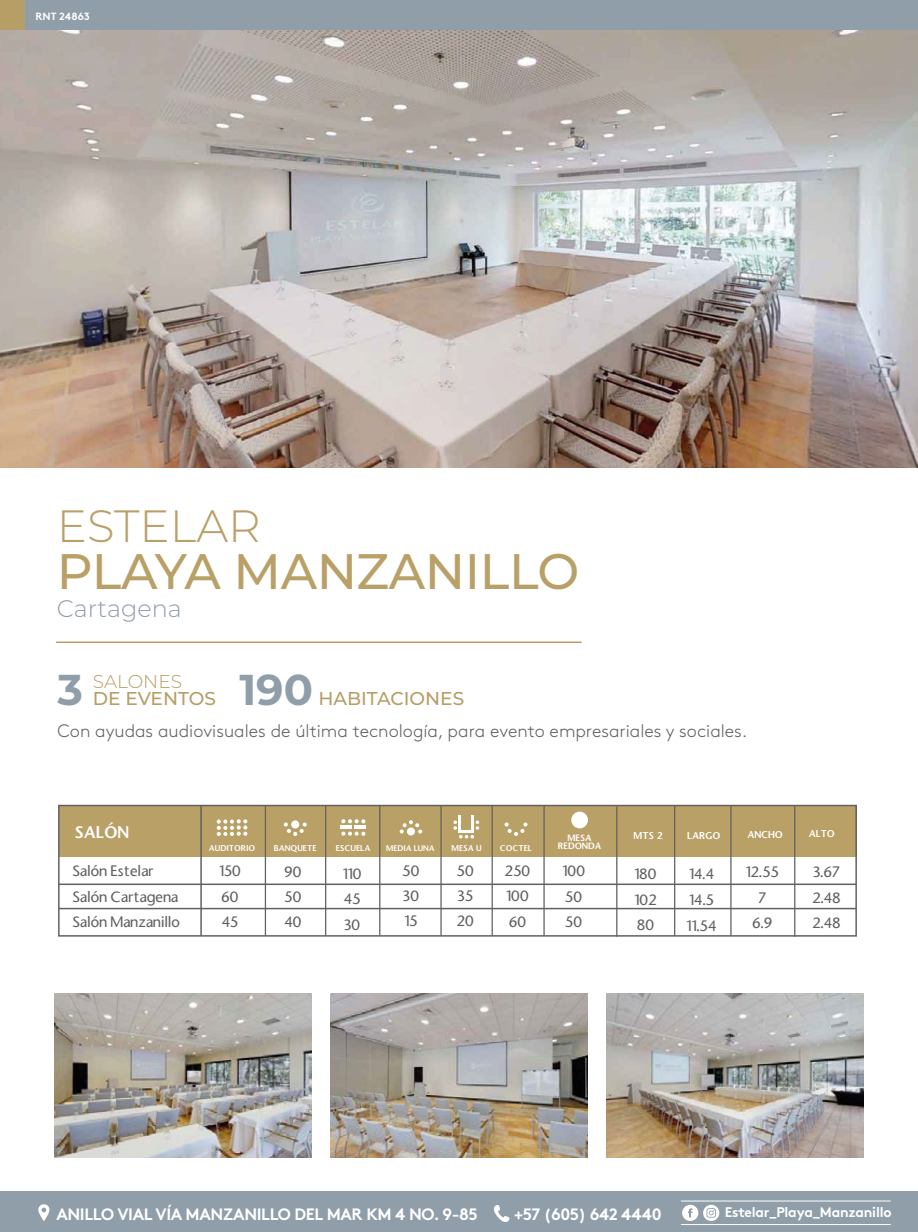
<style>
.page{position:relative;width:918px;height:1232px;background:#fff}
.page>*{position:absolute;margin:0;border:0;box-sizing:border-box;transform-origin:0 0}
.t1{font:500 49.8px "Montserrat";letter-spacing:-.01em;color:#b9a067}
.t2{font:300 45.15px "Montserrat";color:#b9a067}
.t3{font:700 43.05px "Montserrat";color:#909eaa}
.t4{font:300 24px "Montserrat";color:#909eaa}
.t5{font:500 18.6px "Montserrat";color:#b79e67}
.t6{font:300 18.6px "Montserrat";color:#b79e67}
.t7{font:300 18px "Brown Std";color:#616160}
.t8{font:700 16.5px "Brown Std";letter-spacing:-.025em;color:#fff}
.t9{font:16.2px "Stone Sans Semi Boold";color:#fff}
.t10{font:500 14.4px/25.3px "Stone Sans";letter-spacing:-.02em;color:#616160;text-align:justify}
.t11{font:700 13.95px "Brown Std";letter-spacing:-.015em;color:#fff}
.t12{font:700 10.5px "Brown Std";letter-spacing:.005em;color:#fff}
.t13{font:9.45px "Stone Sans Semi Boold";color:#fff}
.t14{font:8.7px/7.5px "Stone Sans Semi Boold";color:#fff;text-align:center}
.t15{font:8.1px "Stone Sans Semi Boold";color:#fff}
.t16{font:7.8px "Stone Sans Semi Boold";color:#fff}
</style>
<div class="page">
<img style="left:0;top:30px;width:918px;height:438px">
<hr style="left:56px;top:641px;width:526px;height:2px;background:#b79e67">
<div style="left:0;top:0;width:918px;height:30px;background:#909eaa"></div>
<div style="left:0;top:0;width:24px;height:30px;background:#b79e67"></div>
<div style="left:0;top:1191px;width:918px;height:41px;background:#909eaa"></div>
<svg style="left:38px;top:1204px;width:12px;height:17px"></svg>
<svg style="left:494px;top:1205px;width:15px;height:17px"></svg>
<svg style="left:682px;top:1204px;width:37px;height:17px"></svg>
<hr style="left:681px;top:1224px;width:210px;height:1px;background:#fff">
<hr style="left:681px;top:1200px;width:210px;height:1px;background:#fff">
<div style="left:59px;top:805px;width:797px;height:52px;background:#b9a067"></div>
<svg style="left:217px;top:819px;width:30px;height:17px"></svg>
<svg style="left:341px;top:819px;width:24px;height:17px"></svg>
<hr style="left:458px;top:814px;width:3px;height:16px;background:#fff">
<hr style="left:471px;top:815px;width:3px;height:15px;background:#fff">
<svg style="left:453px;top:820px;width:26px;height:18px"></svg>
<hr style="left:458px;top:830px;width:16px;height:3px;background:#fff">
<svg style="left:505px;top:822px;width:23px;height:14px"></svg>
<svg style="left:284px;top:822px;width:23px;height:14px"></svg>
<div style="left:291px;top:820px;width:8px;height:8px;background:#fff;border-radius:50%"></div>
<hr style="left:59px;top:883px;width:797px;height:2px;background:#616160">
<hr style="left:59px;top:908px;width:797px;height:1px;background:#616160">
<hr style="left:200px;top:805px;width:2px;height:131px;background:#616160">
<hr style="left:265px;top:805px;width:1px;height:131px;background:#616160">
<hr style="left:325px;top:805px;width:1px;height:131px;background:#616160">
<hr style="left:379px;top:805px;width:1px;height:131px;background:#616160">
<hr style="left:440px;top:805px;width:2px;height:131px;background:#616160">
<hr style="left:492px;top:805px;width:1px;height:131px;background:#616160">
<hr style="left:543px;top:805px;width:2px;height:131px;background:#616160">
<div style="left:58px;top:805px;width:799px;height:131px;border:2px solid #616160"></div>
<svg style="left:400px;top:820px;width:22px;height:13px"></svg>
<div style="left:407px;top:827px;width:8px;height:8px;background:#fff;border-radius:50%"></div>
<div style="left:571px;top:811px;width:17px;height:17px;background:#fff;border-radius:50%"></div>
<hr style="left:616px;top:806px;width:1px;height:131px;background:#616160">
<hr style="left:674px;top:805px;width:1px;height:131px;background:#616160">
<hr style="left:730px;top:805px;width:2px;height:131px;background:#616160">
<hr style="left:794px;top:806px;width:1px;height:131px;background:#616160">
<img style="left:54px;top:993px;width:257px;height:165px">
<img style="left:331px;top:993px;width:256px;height:165px">
<img style="left:607px;top:993px;width:257px;height:165px">
<p class="t12" style="left:35px;top:10px;width:56px">RNT 24863</p>
<h2 class="t2" style="left:57px;top:496px;width:206px">ESTELAR</h2>
<h1 class="t1" style="left:57px;top:537px;width:524px">PLAYA MANZANILLO</h1>
<h3 class="t4" style="left:57px;top:592px;width:127px">Cartagena</h3>
<h3 class="t3" style="left:58px;top:658px;width:27px">3</h3>
<p class="t6" style="left:93px;top:668px;width:91px">SALONES</p>
<p class="t5" style="left:93px;top:685px;width:125px">DE EVENTOS</p>
<h3 class="t3" style="left:239px;top:658px;width:75px">190</h3>
<p class="t5" style="left:318px;top:685px;width:147px">HABITACIONES</p>
<p class="t7" style="left:58px;top:720px;width:691px">Con ayudas audiovisuales de última tecnología, para evento empresariales y sociales.</p>
<p class="t9" style="left:75px;top:821px;width:56px">SALÓN</p>
<p class="t16" style="left:386px;top:843px;width:50px">MEDIA LUNA</p>
<p class="t14" style="left:558px;top:834px;width:45px">MESA<br>REDONDA</p>
<p class="t15" style="left:209px;top:843px;width:48px">AUDITORIO</p>
<p class="t15" style="left:274px;top:843px;width:44px">BANQUETE</p>
<p class="t15" style="left:336px;top:843px;width:36px">ESCUELA</p>
<p class="t15" style="left:396px;top:844px;width:29px">ESPINA</p>
<p class="t15" style="left:452px;top:843px;width:32px">MESA U</p>
<p class="t15" style="left:500px;top:843px;width:34px">COCTEL</p>
<p class="t10" style="left:72px;top:858px;width:110px;text-align:left">Salón Estelar<br>Salón Cartagena<br>Salón Manzanillo</p>
<p class="t10" style="left:219px;top:858px;width:24px;text-align:left">150<br>60<br>45</p>
<p class="t10" style="left:284px;top:859px;width:19px">90<br>50<br>40</p>
<p class="t10" style="left:402px;top:858px;width:19px">50<br>30<br>15</p>
<p class="t10" style="left:457px;top:858px;width:19px">50<br>35<br>20</p>
<p class="t10" style="left:505px;top:858px;width:27px">250<br>100<br>60</p>
<p class="t10" style="left:562px;top:858px;width:25px;text-align:left">100<br>50<br>50</p>
<p class="t10" style="left:342px;top:861px;width:21px">110<br>45<br>30</p>
<p class="t13" style="left:634px;top:829px;width:31px">MTS 2</p>
<p class="t13" style="left:687px;top:829px;width:35px">LARGO</p>
<p class="t13" style="left:747px;top:828px;width:37px">ANCHO</p>
<p class="t13" style="left:809px;top:827px;width:28px">ALTO</p>
<p class="t10" style="left:634px;top:861px;width:24px">180<br>102<br>80</p>
<p class="t10" style="left:686px;top:861px;width:32px;text-align:left">14.4<br>14.5<br>11.54</p>
<p class="t10" style="left:746px;top:859px;width:35px;text-align:center">12.55<br>7<br>6.9</p>
<p class="t10" style="left:812px;top:859px;width:30px">3.67<br>2.48<br>2.48</p>
<p class="t8" style="left:56px;top:1204px;width:423px">ANILLO VIAL VÍA MANZANILLO DEL MAR KM 4 NO. 9-85</p>
<p class="t8" style="left:514px;top:1204px;width:149px">+57 (605) 642 4440</p>
<p class="t11" style="left:725px;top:1204px;width:168px">Estelar_Playa_Manzanillo</p>
</div>
